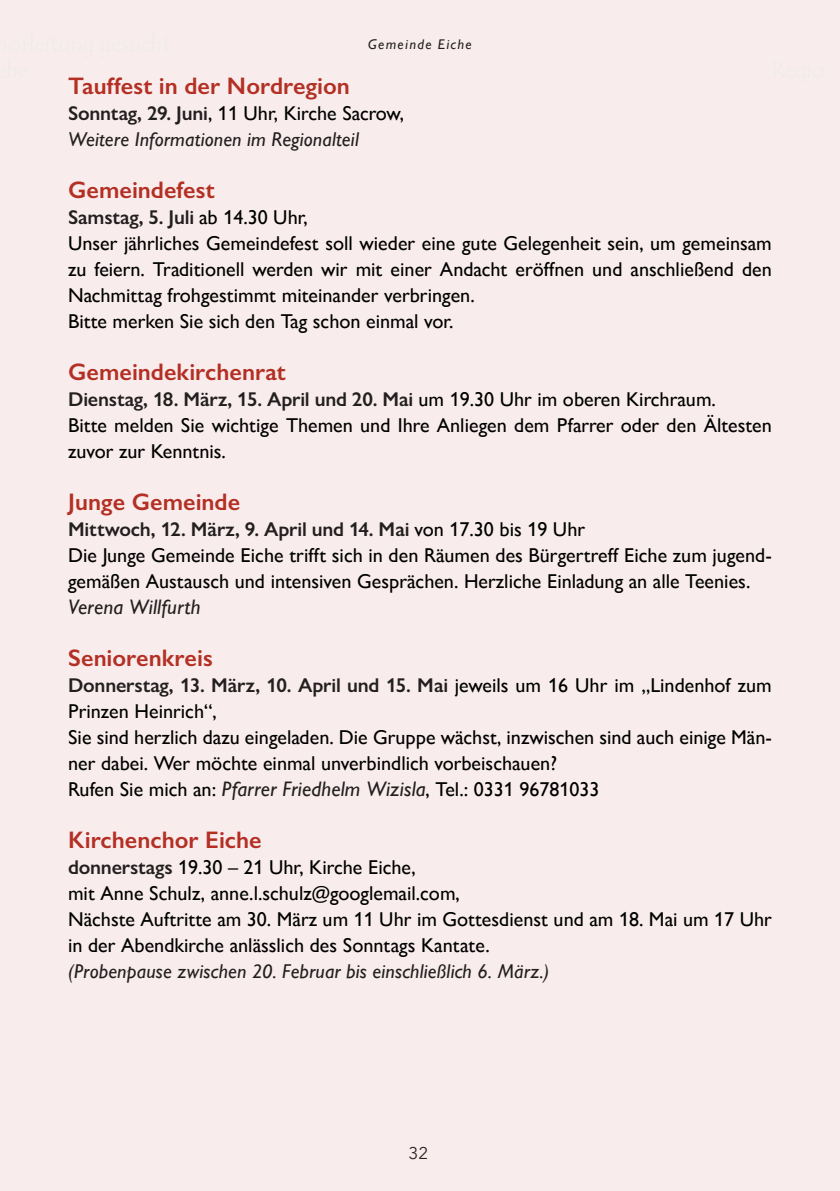
<style>
.page{position:relative;width:840px;height:1191px;background:#fff}
.page>*{position:absolute;margin:0;border:0;box-sizing:border-box;transform-origin:0 0}
.t1{font:600 24px "Gill Sans";color:#b42f24}
.t2{font:italic 21px "Gill Sans";letter-spacing:.01em;color:#231f20}
.t3{font:20px/26px "Gill Sans Nova";color:#000}
.t4{font:italic 20px "Gill Sans";letter-spacing:.01em;color:#231f20}
.t5{font:17px "Avenir Next";color:#231f20}
.t6{font:italic 14px "Gill Sans Nova";letter-spacing:.095em;color:#231f20}
.s1{font-weight:600;color:#231f20}
.s2{font-family:"Gill Sans";font-style:italic;font-size:21px;color:#231f20}
</style>
<div class="page">
<div style="left:0;top:0;width:839px;height:1191px;background:#f8edec"></div>
<p class="t6" style="left:368px;top:36px;width:105px">Gemeinde Eiche</p>
<p class="t1" style="left:68px;top:71px;width:283px">Tauffest in der Nordregion</p>
<p class="t3" style="left:68px;top:100px;width:337px"><span class="s1">Sonntag, 29. Juni</span>, 11 Uhr, Kirche Sacrow,</p>
<p class="t4" style="left:68px;top:128px;width:292px">Weitere Informationen im Regionalteil</p>
<p class="t1" style="left:68px;top:175px;width:148px">Gemeindefest</p>
<p class="t3" style="left:68px;top:204px;width:704px"><span class="s1">Samstag, 5. Juli</span> ab 14.30 Uhr,<br>Unser jährliches Gemeindefest soll wieder eine gute Gelegenheit sein, um gemeinsam zu feiern. Traditionell werden wir mit einer Andacht eröffnen und anschließend den Nachmittag frohgestimmt miteinander verbringen.<br>Bitte merken Sie sich den Tag schon einmal vor.</p>
<p class="t1" style="left:68px;top:357px;width:219px">Gemeindekirchenrat</p>
<p class="t3" style="left:68px;top:386px;width:705px"><span class="s1">Dienstag, 18. März, 15. April und 20. Mai</span> um 19.30 Uhr im oberen Kirchraum.<br>Bitte melden Sie wichtige Themen und Ihre Anliegen dem Pfarrer oder den Ältesten zuvor zur Kenntnis.</p>
<p class="t1" style="left:68px;top:487px;width:173px">Junge Gemeinde</p>
<p class="t3" style="left:68px;top:516px;width:705px"><span class="s1">Mittwoch, 12. März, 9. April und 14. Mai</span> von 17.30 bis 19 Uhr<br>Die Junge Gemeinde Eiche trifft sich in den Räumen des Bürgertreff Eiche zum jugend&shy;gemäßen Austausch und intensiven Gesprächen. Herzliche Einladung an alle Teenies.</p>
<p class="t2" style="left:68px;top:595px;width:134px">Verena Willfurth</p>
<p class="t1" style="left:68px;top:643px;width:146px">Seniorenkreis</p>
<p class="t3" style="left:68px;top:672px;width:705px"><span class="s1">Donnerstag, 13. März, 10. April und 15. Mai</span> jeweils um 16 Uhr im „Lindenhof zum Prinzen Heinrich“,<br>Sie sind herzlich dazu eingeladen. Die Gruppe wächst, inzwischen sind auch einige Män&shy;ner dabei. Wer möchte einmal unverbindlich vorbeischauen?<br>Rufen Sie mich an: <span class="s2">Pfarrer Friedhelm Wizisla</span>, Tel.: 0331 96781033</p>
<p class="t1" style="left:68px;top:825px;width:195px">Kirchenchor Eiche</p>
<p class="t3" style="left:68px;top:854px;width:705px"><span class="s1">donnerstags</span> 19.30 – 21 Uhr, Kirche Eiche,<br>mit Anne Schulz, anne.l.schulz@googlemail.com,<br>Nächste Auftritte am 30. März um 11 Uhr im Gottesdienst und am 18. Mai um 17 Uhr in der Abendkirche anlässlich des Sonntags Kantate.</p>
<p class="t4" style="left:68px;top:960px;width:482px">(Probenpause zwischen 20. Februar bis einschließlich 6. März.)</p>
<p class="t5" style="left:408px;top:1138px;width:21px">32</p>
</div>
